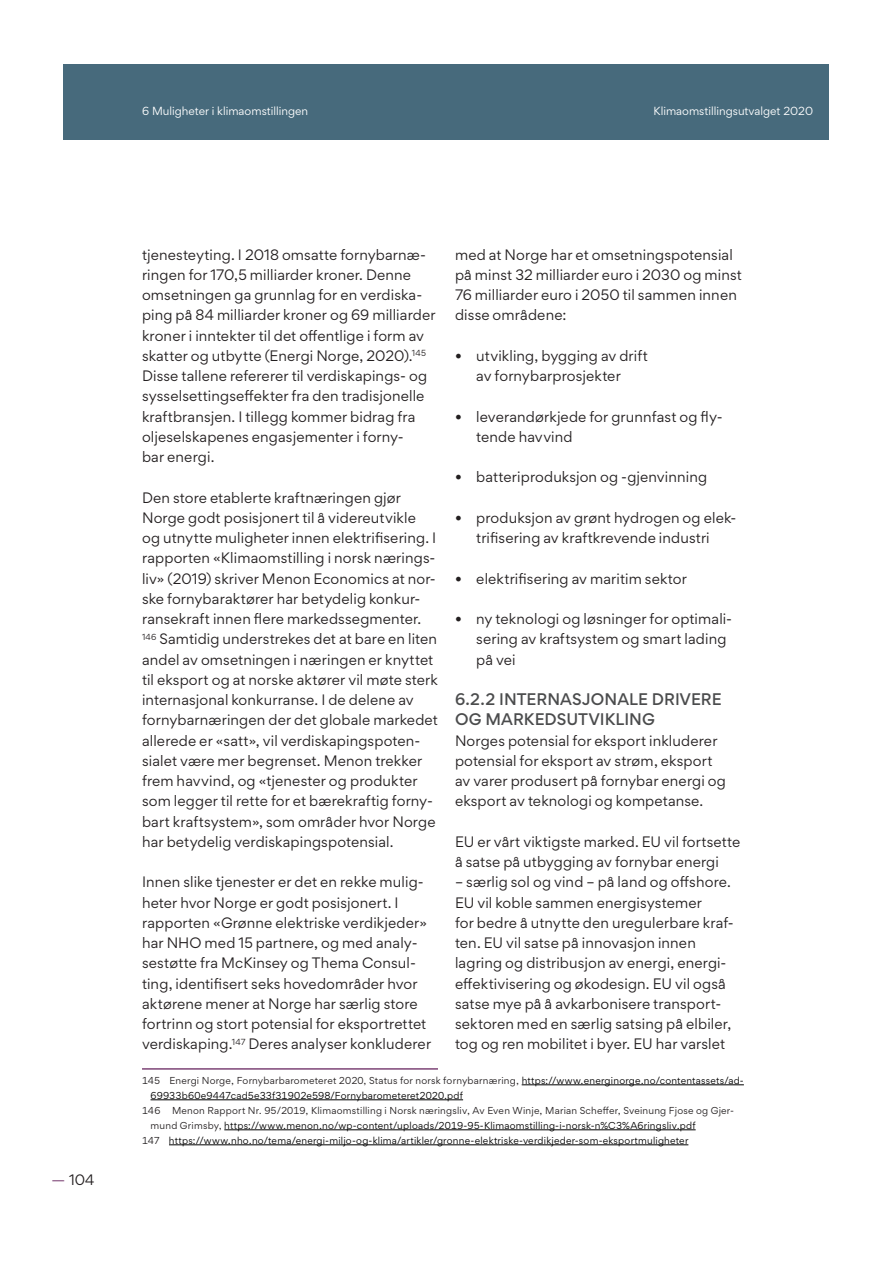
<style>
.page{position:relative;width:893px;height:1263px;background:#fff}
.page>*{position:absolute;margin:0;border:0;box-sizing:border-box;transform-origin:0 0}
.Mellomtittel__Trebuc{font:500 15px/20.2px "Gordita";color:#4b4c4d}
.Brødtekst__Georgia_R{font:13.5px/20.2px "Gordita";letter-spacing:.01em;color:#231f20}
.t1{font:10.5px "Gordita";color:#fff}
.Fotnote__Georgia_Reg{font:9px/15px "Gordita";letter-spacing:.025em;color:#000}
.Fotnote__Georgia_Reg-2{font:9px/15px "Gordita";letter-spacing:.025em;color:#231f20}
.s1{color:#7d4476}
.s2{color:#231f20}
.s3{color:#000}
</style>
<div class="page">
<div style="left:64px;top:64px;width:765px;height:75px;background:#476a7c"></div>
<hr style="left:142px;top:1068px;width:296px;height:2px;background:#7d4476">
<hr style="left:522px;top:1084px;width:222px;height:1px;background:#000">
<hr style="left:151px;top:1099px;width:312px;height:1px;background:#000">
<hr style="left:224px;top:1129px;width:472px;height:1px;background:#000">
<hr style="left:169px;top:1144px;width:519px;height:1px;background:#000">
<p class="t1" style="left:142px;top:103px;width:168px">6 Muligheter i klimaomstillingen</p>
<p class="t1" style="left:654px;top:103px;width:161px">Klimaomstillingsutvalget 2020</p>
<p class="Brødtekst__Georgia_R" style="left:51px;top:1169px;width:44px"><span class="s1">—</span> 104</p>
<p class="Brødtekst__Georgia_R" style="left:142px;top:244px;width:295px">tjenesteyting. I 2018 omsatte fornybarnæ&shy;ringen for 170,5 milliarder kroner. Denne omsetningen ga grunnlag for en verdiska&shy;ping på 84 milliarder kroner og 69 milliarder kroner i inntekter til det offentlige i form av skatter og utbytte (Energi Norge, 2020).<sup>145<br></sup>Disse tallene refererer til verdiskapings- og sysselsettingseffekter fra den tradisjonelle kraftbransjen. I tillegg kommer bidrag fra oljeselskapenes engasjementer i forny-<br>bar energi.</p>
<p class="Brødtekst__Georgia_R" style="left:142px;top:487px;width:297px">Den store etablerte kraftnæringen gjør Norge godt posisjonert til å videreutvikle<br>og utnytte muligheter innen elektrifisering. I rapporten «Klimaomstilling i norsk nærings&shy;liv» (2019) skriver Menon Economics at nor&shy;ske fornybaraktører har betydelig konkur&shy;ransekraft innen flere markedssegmenter.<br><sup>146</sup> Samtidig understrekes det at bare en liten andel av omsetningen i næringen er knyttet til eksport og at norske aktører vil møte sterk internasjonal konkurranse. I de delene av fornybarnæringen der det globale markedet allerede er «satt», vil verdiskapingspoten&shy;sialet være mer begrenset. Menon trekker frem havvind, og «tjenester og produkter som legger til rette for et bærekraftig forny&shy;bart kraftsystem», som områder hvor Norge har betydelig verdiskapingspotensial.</p>
<p class="Brødtekst__Georgia_R" style="left:142px;top:872px;width:291px">Innen slike tjenester er det en rekke mulig&shy;heter hvor Norge er godt posisjonert. I rapporten «Grønne elektriske verdikjeder» har NHO med 15 partnere, og med analy&shy;sestøtte fra McKinsey og Thema Consul&shy;ting, identifisert seks hovedområder hvor aktørene mener at Norge har særlig store fortrinn og stort potensial for eksportrettet verdiskaping.<sup>147</sup> Deres analyser konkluderer</p>
<p class="Fotnote__Georgia_Reg" style="left:151px;top:1073px;width:595px;text-indent:-9px"><span class="s2">145 Energi Norge, Fornybarbarometeret 2020, Status for norsk fornybarnæring,</span> https://www.energinorge.no/contentassets/ad-<br>69933b60e9447cad5e33f31902e598/Fornybarometeret2020.pdf</p>
<p class="Fotnote__Georgia_Reg-2" style="left:142px;top:1103px;width:20px">146</p>
<p class="Brødtekst__Georgia_R" style="left:455px;top:244px;width:289px">med at Norge har et omsetningspotensial på minst 32 milliarder euro i 2030 og minst 76 milliarder euro i 2050 til sammen innen disse områdene:</p>
<p class="Brødtekst__Georgia_R" style="left:455px;top:345px;width:194px;text-align:center">• utvikling, bygging av drift av fornybarprosjekter</p>
<p class="Brødtekst__Georgia_R" style="left:476px;top:406px;width:248px;text-indent:-21px">• leverandørkjede for grunnfast og fly&shy;tende havvind</p>
<p class="Brødtekst__Georgia_R" style="left:455px;top:467px;width:254px">• batteriproduksjon og -gjenvinning</p>
<p class="Brødtekst__Georgia_R" style="left:455px;top:507px;width:283px;text-align:center">• produksjon av grønt hydrogen og elek&shy;trifisering av kraftkrevende industri</p>
<p class="Brødtekst__Georgia_R" style="left:455px;top:568px;width:233px">• elektrifisering av maritim sektor</p>
<p class="Brødtekst__Georgia_R" style="left:476px;top:608px;width:257px;text-indent:-21px">• ny teknologi og løsninger for optimali&shy;sering av kraftsystem og smart lading på vei</p>
<p class="Mellomtittel__Trebuc" style="left:455px;top:689px;width:268px">6.2.2 INTERNASJONALE DRIVERE<br>OG MARKEDSUTVIKLING</p>
<p class="Brødtekst__Georgia_R" style="left:455px;top:730px;width:272px">Norges potensial for eksport inkluderer potensial for eksport av strøm, eksport av varer produsert på fornybar energi og eksport av teknologi og kompetanse.</p>
<p class="Brødtekst__Georgia_R" style="left:455px;top:831px;width:287px">EU er vårt viktigste marked. EU vil fortsette å satse på utbygging av fornybar energi</p>
<p class="Brødtekst__Georgia_R" style="left:455px;top:872px;width:280px">– særlig sol og vind – på land og offshore.<br>EU vil koble sammen energisystemer<br>for bedre å utnytte den uregulerbare kraf&shy;ten. EU vil satse på innovasjon innen lagring og distribusjon av energi, energi&shy;effektivisering og økodesign. EU vil også satse mye på å avkarbonisere transport&shy;sektoren med en særlig satsing på elbiler, tog og ren mobilitet i byer. EU har varslet</p>
<p class="Fotnote__Georgia_Reg-2" style="left:151px;top:1103px;width:585px;text-indent:21px">Menon Rapport Nr. 95/2019, Klimaomstilling i Norsk næringsliv, Av Even Winje, Marian Scheffer, Sveinung Fjose og Gjer&shy;mund Grimsby, <span class="s3">https://www.menon.no/wp-content/uploads/2019-95-Klimaomstilling-i-norsk-n%C3%A6ringsliv.pdf</span></p>
<p class="Fotnote__Georgia_Reg" style="left:142px;top:1133px;width:548px"><span class="s2">147</span> https://www.nho.no/tema/energi-miljo-og-klima/artikler/gronne-elektriske-verdikjeder-som-eksportmuligheter</p>
</div>
